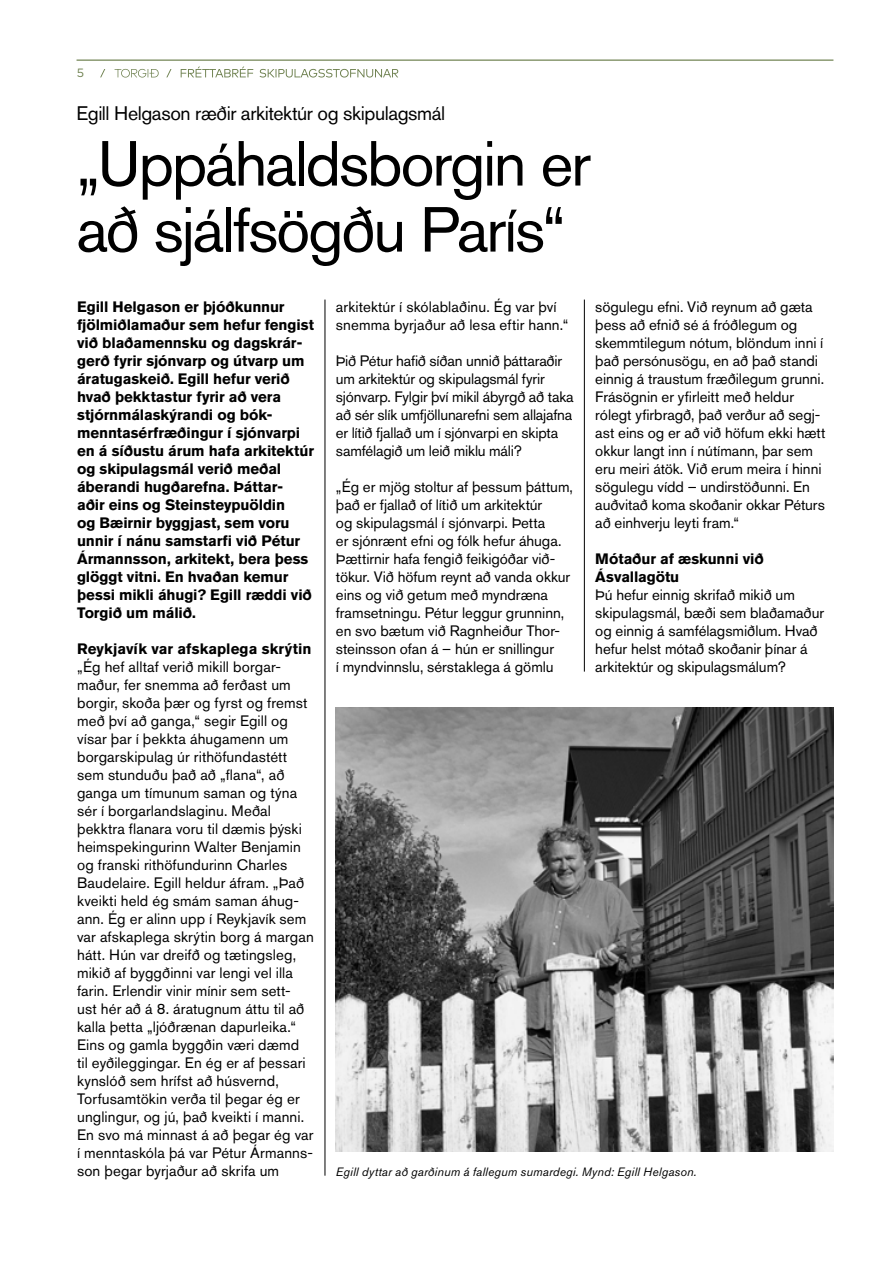
<style>
.page{position:relative;width:893px;height:1263px;background:#fff}
.page>*{position:absolute;margin:0;border:0;box-sizing:border-box;transform-origin:0 0}
.t1{font:63px/66px "Akzidenz Grotesk BQ";letter-spacing:-.035em;color:#000}
.t2{font:19.5px "Akzidenz Grotesk BQ";letter-spacing:-.02em;color:#000}
.t3{font:15px/18px "Akzidenz Grotesk BQ";color:#000}
.t4{font:700 15px/18px "Akzidenz Grotesk BQ";letter-spacing:-.005em;color:#000}
.t5{font:italic 12px "Akzidenz Grotesk BQ";letter-spacing:.015em;color:#000}
.t6{font:12px "Gotham HTF";color:#6d804e}
</style>
<div class="page">
<svg style="left:166px;top:67px;width:232px;height:11px"></svg>
<svg style="left:100px;top:69px;width:5px;height:8px"></svg>
<svg style="left:115px;top:69px;width:44px;height:9px"></svg>
<hr style="left:77px;top:60px;width:756px;height:1px;background:#6d804e">
<hr style="left:325px;top:300px;width:1px;height:876px;background:#000">
<hr style="left:584px;top:300px;width:1px;height:372px;background:#000">
<img style="left:336px;top:708px;width:497px;height:444px">
<p class="t6" style="left:77px;top:66px;width:9px">5</p>
<h2 class="t2" style="left:77px;top:101px;width:370px">Egill Helgason ræðir arkitektúr og skipulagsmál</h2>
<h1 class="t1" style="left:77px;top:130px;width:516px">„Uppáhaldsborgin er að sjálfsögðu París“</h1>
<p class="t4" style="left:77px;top:297px;width:238px">Egill Helgason er þjóðkunnur fjölmiðlamaður sem hefur fengist við blaðamennsku og dagskrár&shy;gerð fyrir sjónvarp og útvarp um áratugaskeið. Egill hefur verið hvað þekktastur fyrir að vera stjórnmálaskýrandi og bók&shy;menntasérfræðingur í sjónvarpi en á síðustu árum hafa arkitektúr og skipulagsmál verið meðal áberandi hugðarefna. Þáttar&shy;aðir eins og Steinsteypuöldin<br>og Bæirnir byggjast, sem voru unnir í nánu samstarfi við Pétur<br>Ármannsson, arkitekt, bera þess glöggt vitni. En hvaðan kemur þessi mikli áhugi? Egill ræddi við<br>Torgið um málið.</p>
<p class="t4" style="left:77px;top:639px;width:236px">Reykjavík var afskaplega skrýtin</p>
<p class="t3" style="left:77px;top:657px;width:238px">„Ég hef alltaf verið mikill borgar&shy;maður, fer snemma að ferðast um borgir, skoða þær og fyrst og fremst með því að ganga,“ segir Egill og vísar þar í þekkta áhugamenn um borgarskipulag úr rithöfundastétt sem stunduðu það að „flana“, að ganga um tímunum saman og týna sér í borgarlandslaginu. Meðal þekktra flanara voru til dæmis þýski heimspekingurinn Walter Benjamin og franski rithöfundurinn Charles Baudelaire. Egill heldur áfram. „Það kveikti held ég smám saman áhug&shy;ann. Ég er alinn upp í Reykjavík sem var afskaplega skrýtin borg á margan hátt. Hún var dreifð og tætingsleg, mikið af byggðinni var lengi vel illa farin. Erlendir vinir mínir sem sett&shy;ust hér að á 8. áratugnum áttu til að kalla þetta „ljóðrænan dapurleika.“ Eins og gamla byggðin væri dæmd<br>til eyðileggingar. En ég er af þessari kynslóð sem hrífst að húsvernd, Torfusamtökin verða til þegar ég er unglingur, og jú, það kveikti í manni.<br>En svo má minnast á að þegar ég var í menntaskóla þá var Pétur Ármanns&shy;son þegar byrjaður að skrifa um</p>
<p class="t3" style="left:336px;top:297px;width:234px">arkitektúr í skólablaðinu. Ég var því snemma byrjaður að lesa eftir hann.“</p>
<p class="t3" style="left:336px;top:351px;width:239px">Þið Pétur hafið síðan unnið þáttaraðir um arkitektúr og skipulagsmál fyrir sjónvarp. Fylgir því mikil ábyrgð að taka að sér slík umfjöllunarefni sem allajafna er lítið fjallað um í sjónvarpi en skipta samfélagið um leið miklu máli?</p>
<p class="t3" style="left:336px;top:477px;width:239px">„Ég er mjög stoltur af þessum þáttum, það er fjallað of lítið um arkitektúr<br>og skipulagsmál í sjónvarpi. Þetta<br>er sjónrænt efni og fólk hefur áhuga.<br>Þættirnir hafa fengið feikigóðar við&shy;tökur. Við höfum reynt að vanda okkur eins og við getum með myndræna framsetningu. Pétur leggur grunninn, en svo bætum við Ragnheiður Thor&shy;steinsson ofan á – hún er snillingur<br>í myndvinnslu, sérstaklega á gömlu</p>
<p class="t3" style="left:595px;top:297px;width:232px">sögulegu efni. Við reynum að gæta þess að efnið sé á fróðlegum og skemmtilegum nótum, blöndum inni í það persónusögu, en að það standi einnig á traustum fræðilegum grunni.<br>Frásögnin er yfirleitt með heldur rólegt yfirbragð, það verður að segj&shy;ast eins og er að við höfum ekki hætt okkur langt inn í nútímann, þar sem eru meiri átök. Við erum meira í hinni sögulegu vídd – undirstöðunni. En auðvitað koma skoðanir okkar Péturs að einhverju leyti fram.“</p>
<p class="t4" style="left:595px;top:549px;width:170px">Mótaður af æskunni við<br>Ásvallagötu</p>
<p class="t3" style="left:595px;top:585px;width:230px">Þú hefur einnig skrifað mikið um skipulagsmál, bæði sem blaðamaður og einnig á samfélagsmiðlum. Hvað hefur helst mótað skoðanir þínar á arkitektúr og skipulagsmálum?</p>
<p class="t5" style="left:336px;top:1164px;width:362px">Egill dyttar að garðinum á fallegum sumardegi. Mynd: Egill Helgason.</p>
</div>
